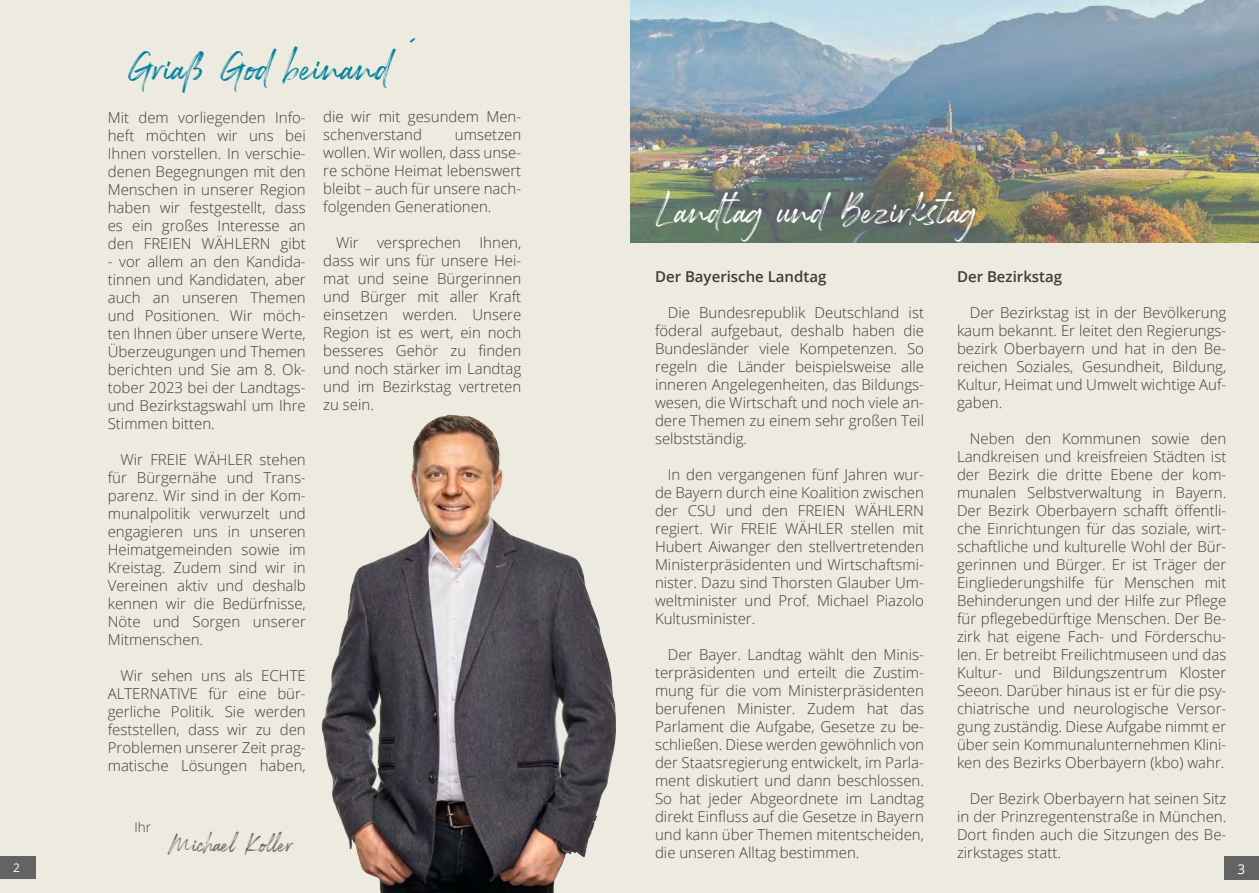
<style>
.page{position:relative;width:1259px;height:893px;background:#fff}
.page>*{position:absolute;margin:0;border:0;box-sizing:border-box;transform-origin:0 0}
.t1{font:44.55px "Rockness";color:#00829d}
.t2{font:43.5px "Rockness";color:#fff}
.t3{font:27px "Rockness";color:#646363}
.t4{font:300 15px/18px "Open Sans";color:#3c3c3b;text-align:justify}
.t5{font:600 15px "Open Sans";color:#3c3c3b}
.t6{font:300 13.5px "Open Sans";color:#3c3c3b}
.t7{font:13.5px "Open Sans";color:#fff}
.t8{font:12px "Open Sans";color:#fff}
</style>
<div class="page">
<div style="left:0;top:0;width:629px;height:893px;background:#edebe0"></div>
<img style="left:629px;top:0;width:630px;height:243px">
<div style="left:629px;top:243px;width:630px;height:650px;background:#edebe0"></div>
<div style="left:1224px;top:856px;width:35px;height:24px;background:#646363"></div>
<img style="left:321px;top:415px;width:295px;height:478px">
<div style="left:0;top:856px;width:36px;height:23px;background:#646363"></div>
<p class="t1" style="left:127px;top:38px;width:294px">Griaß God beinand ´</p>
<p class="t4" style="left:108px;top:108px;width:200px">Mit dem vorliegenden Info&shy;heft möchten wir uns bei Ihnen vorstellen. In verschie&shy;denen Begegnungen mit den Menschen in unserer Region haben wir festgestellt, dass es ein großes Interesse an den FREIEN WÄHLERN gibt</p>
<p class="t4" style="left:108px;top:252px;width:200px">- vor allem an den Kandida&shy;tinnen und Kandidaten, aber auch an unseren Themen und Positionen. Wir möch&shy;ten Ihnen über unsere Werte, Überzeugungen und Themen berichten und Sie am 8. Ok&shy;tober 2023 bei der Landtags&shy;und Bezirkstagswahl um Ihre Stimmen bitten.</p>
<p class="t4" style="left:108px;top:450px;width:200px;text-indent:13px">Wir FREIE WÄHLER stehen für Bürgernähe und Trans&shy;parenz. Wir sind in der Kom&shy;munalpolitik verwurzelt und engagieren uns in unseren Heimatgemeinden sowie im Kreistag. Zudem sind wir in Vereinen aktiv und deshalb kennen wir die Bedürfnisse, Nöte und Sorgen unserer Mitmenschen.</p>
<p class="t4" style="left:108px;top:666px;width:200px;text-indent:13px">Wir sehen uns als ECHTE ALTERNATIVE für eine bür&shy;gerliche Politik. Sie werden feststellen, dass wir zu den Problemen unserer Zeit prag&shy;matische Lösungen haben,</p>
<p class="t4" style="left:323px;top:107px;width:200px">die wir mit gesundem Men&shy;schenverstand</p>
<p class="t4" style="left:323px;top:125px;width:200px;text-indent:132px">umsetzen wollen. Wir wollen, dass unse&shy;re schöne Heimat lebenswert bleibt – auch für unsere nach&shy;folgenden Generationen.</p>
<p class="t4" style="left:323px;top:233px;width:200px;text-indent:13px">Wir versprechen Ihnen, dass wir uns für unsere Hei&shy;mat und seine Bürgerinnen und Bürger mit aller Kraft einsetzen werden. Unsere Region ist es wert, ein noch besseres Gehör zu finden und noch stärker im Landtag und im Bezirkstag vertreten zu sein.</p>
<p class="t6" style="left:134px;top:817px;width:18px">Ihr</p>
<p class="t3" style="left:167px;top:826px;width:128px">Michael Koller</p>
<p class="t2" style="left:655px;top:181px;width:323px">Landtag und Bezirkstag</p>
<p class="t5" style="left:655px;top:266px;width:173px">Der Bayerische Landtag</p>
<p class="t4" style="left:655px;top:303px;width:270px;text-indent:13px">Die Bundesrepublik Deutschland ist föderal aufgebaut, deshalb haben die Bundesländer viele Kompetenzen. So regeln die Länder beispielsweise alle inneren Angelegenheiten, das Bildungs&shy;wesen, die Wirtschaft und noch viele an&shy;dere Themen zu einem sehr großen Teil selbstständig.</p>
<p class="t4" style="left:655px;top:465px;width:270px;text-indent:13px">In den vergangenen fünf Jahren wur&shy;de Bayern durch eine Koalition zwischen der CSU und den FREIEN WÄHLERN regiert. Wir FREIE WÄHLER stellen mit Hubert Aiwanger den stellvertretenden Ministerpräsidenten und Wirtschaftsmi&shy;nister. Dazu sind Thorsten Glauber Um&shy;weltminister und Prof. Michael Piazolo Kultusminister.</p>
<p class="t4" style="left:655px;top:645px;width:270px;text-indent:13px">Der Bayer. Landtag wählt den Minis&shy;terpräsidenten und erteilt die Zustim&shy;mung für die vom Ministerpräsidenten berufenen Minister. Zudem hat das Parlament die Aufgabe, Gesetze zu be&shy;schließen. Diese werden gewöhnlich von der Staatsregierung entwickelt, im Parla&shy;ment diskutiert und dann beschlossen.<br>So hat jeder Abgeordnete im Landtag direkt Einfluss auf die Gesetze in Bayern und kann über Themen mitentscheiden, die unseren Alltag bestimmen.</p>
<p class="t5" style="left:957px;top:266px;width:107px">Der Bezirkstag</p>
<p class="t4" style="left:957px;top:303px;width:271px;text-indent:13px">Der Bezirkstag ist in der Bevölkerung kaum bekannt. Er leitet den Regierungs&shy;bezirk Oberbayern und hat in den Be&shy;reichen Soziales, Gesundheit, Bildung, Kultur, Heimat und Umwelt wichtige Auf&shy;gaben.</p>
<p class="t4" style="left:957px;top:429px;width:271px;text-indent:13px">Neben den Kommunen sowie den Landkreisen und kreisfreien Städten ist der Bezirk die dritte Ebene der kom&shy;munalen Selbstverwaltung in Bayern.<br>Der Bezirk Oberbayern schafft öffentli&shy;che Einrichtungen für das soziale, wirt&shy;schaftliche und kulturelle Wohl der Bür&shy;gerinnen und Bürger. Er ist Träger der Eingliederungshilfe für Menschen mit Behinderungen und der Hilfe zur Pflege für pflegebedürftige Menschen. Der Be&shy;zirk hat eigene Fach- und Förderschu&shy;len. Er betreibt Freilichtmuseen und das Kultur- und Bildungszentrum Kloster Seeon. Darüber hinaus ist er für die psy&shy;chiatrische und neurologische Versor&shy;gung zuständig. Diese Aufgabe nimmt er über sein Kommunalunternehmen Klini&shy;ken des Bezirks Oberbayern (kbo) wahr.</p>
<p class="t4" style="left:957px;top:789px;width:271px;text-indent:13px">Der Bezirk Oberbayern hat seinen Sitz in der Prinzregentenstraße in München.<br>Dort finden auch die Sitzungen des Be&shy;zirkstages statt.</p>
<p class="t8" style="left:13px;top:860px;width:8px">2</p>
<p class="t7" style="left:1237px;top:859px;width:9px">3</p>
</div>
